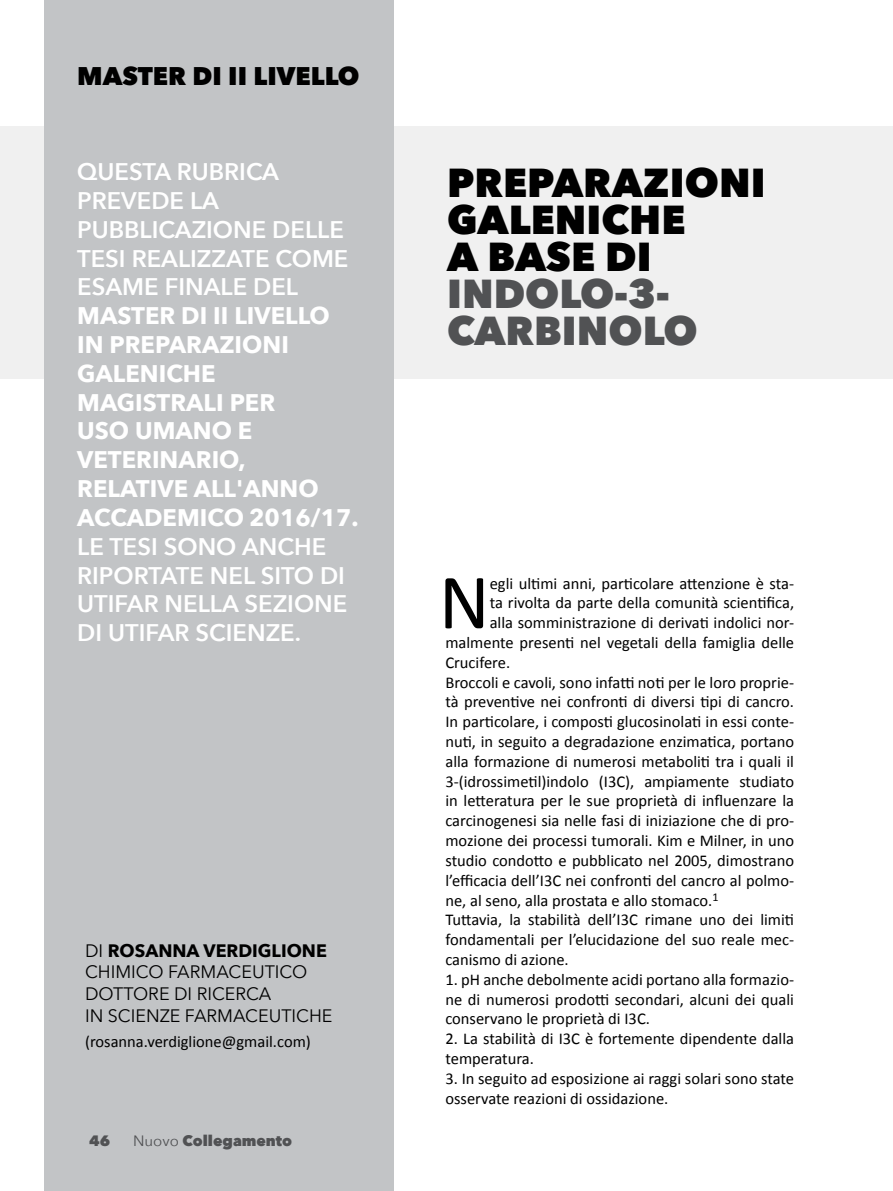
<style>
.page{position:relative;width:893px;height:1191px;background:#fff}
.page>*{position:absolute;margin:0;border:0;box-sizing:border-box;transform-origin:0 0}
.t1{font:78.9px "Calibri";color:#000}
.t2{font:800 40.35px/37px "Avenir Next";color:#000}
.t3{font:800 25.5px "Avenir Next";color:#000}
.t4{font:600 24px/28.8px "Avenir Next";color:#fff}
.t5{font:18px/21.6px "Avenir Next";color:#000}
.t6{font:16.5px/19.8px "Calibri";color:#000}
.t7{font:800 15px "Avenir Next";color:#515254}
.s1{font-weight:700}
.s2{color:#515254}
.s3{font-weight:400}
</style>
<div class="page">
<div style="left:0;top:126px;width:893px;height:253px;background:#f0f0f0"></div>
<div style="left:44px;top:0;width:349px;height:1191px;background:#c2c4c6"></div>
<p class="t3" style="left:77px;top:61px;width:284px">MASTER DI II LIVELLO</p>
<p class="t4" style="left:77px;top:157px;width:283px">QUESTA RUBRICA<br>PREVEDE LA<br>PUBBLICAZIONE DELLE<br>TESI REALIZZATE COME<br>ESAME FINALE DEL<br><span class="s1">MASTER DI II LIVELLO<br>IN PREPARAZIONI<br>GALENICHE<br>MAGISTRALI PER<br>USO UMANO E<br>VETERINARIO,<br>RELATIVE ALL'ANNO<br>ACCADEMICO 2016/17.<br></span>LE TESI SONO ANCHE<br>RIPORTATE NEL SITO DI<br>UTIFAR NELLA SEZIONE<br>DI UTIFAR SCIENZE.</p>
<p class="t2" style="left:447px;top:163px;width:320px">PREPARAZIONI<br>GALENICHE<br>A BASE DI<br><span class="s2">INDOLO-3-<br>CARBINOLO</span></p>
<p class="t1" style="left:439px;top:552px;width:52px">N</p>
<p class="t6" style="left:490px;top:573px;width:306px">egli ultimi anni, particolare attenzione è sta-</p>
<p class="t6" style="left:490px;top:593px;width:306px">ta rivolta da parte della comunità scientifica,</p>
<p class="t6" style="left:490px;top:613px;width:306px">alla somministrazione di derivati indolici nor-</p>
<p class="t6" style="left:445px;top:632px;width:350px">malmente presenti nel vegetali della famiglia delle</p>
<p class="t6" style="left:445px;top:652px;width:66px">Crucifere.</p>
<p class="t6" style="left:445px;top:672px;width:350px">Broccoli e cavoli, sono infatti noti per le loro proprie-</p>
<p class="t6" style="left:445px;top:692px;width:350px">tà preventive nei confronti di diversi tipi di cancro.</p>
<p class="t6" style="left:445px;top:712px;width:350px">In particolare, i composti glucosinolati in essi conte-</p>
<p class="t6" style="left:445px;top:731px;width:350px">nuti, in seguito a degradazione enzimatica, portano</p>
<p class="t6" style="left:445px;top:751px;width:350px">alla formazione di numerosi metaboliti tra i quali il</p>
<p class="t6" style="left:445px;top:771px;width:350px">3-(idrossimetil)indolo (I3C), ampiamente studiato</p>
<p class="t6" style="left:445px;top:791px;width:350px">in letteratura per le sue proprietà di influenzare la</p>
<p class="t6" style="left:445px;top:811px;width:350px">carcinogenesi sia nelle fasi di iniziazione che di pro-</p>
<p class="t6" style="left:445px;top:830px;width:350px">mozione dei processi tumorali. Kim e Milner, in uno</p>
<p class="t6" style="left:445px;top:850px;width:350px">studio condotto e pubblicato nel 2005, dimostrano</p>
<p class="t6" style="left:445px;top:870px;width:350px">l’efficacia dell’I3C nei confronti del cancro al polmo-</p>
<p class="t6" style="left:445px;top:890px;width:275px">ne, al seno, alla prostata e allo stomaco.<sup>1</sup></p>
<p class="t6" style="left:445px;top:910px;width:350px">Tuttavia, la stabilità dell’I3C rimane uno dei limiti</p>
<p class="t6" style="left:445px;top:929px;width:350px">fondamentali per l’elucidazione del suo reale mec-</p>
<p class="t6" style="left:445px;top:949px;width:125px">canismo di azione.</p>
<p class="t6" style="left:445px;top:969px;width:350px;text-align:justify">1. pH anche debolmente acidi portano alla formazio&shy;ne di numerosi prodotti secondari, alcuni dei quali conservano le proprietà di I3C.</p>
<p class="t6" style="left:445px;top:1028px;width:350px">2. La stabilità di I3C è fortemente dipendente dalla temperatura.</p>
<p class="t6" style="left:445px;top:1068px;width:350px">3. In seguito ad esposizione ai raggi solari sono state osservate reazioni di ossidazione.</p>
<p class="t5" style="left:85px;top:939px;width:249px">DI <span class="s1">ROSANNA VERDIGLIONE<br></span>CHIMICO FARMACEUTICO<br>DOTTORE DI RICERCA<br>IN SCIENZE FARMACEUTICHE</p>
<p class="t6" style="left:85px;top:1032px;width:227px">(rosanna.verdiglione@gmail.com)</p>
<p class="t7" style="left:89px;top:1131px;width:22px">46</p>
<p class="t7" style="left:133px;top:1131px;width:161px"><span class="s3">Nuovo</span> Collegamento</p>
</div>
